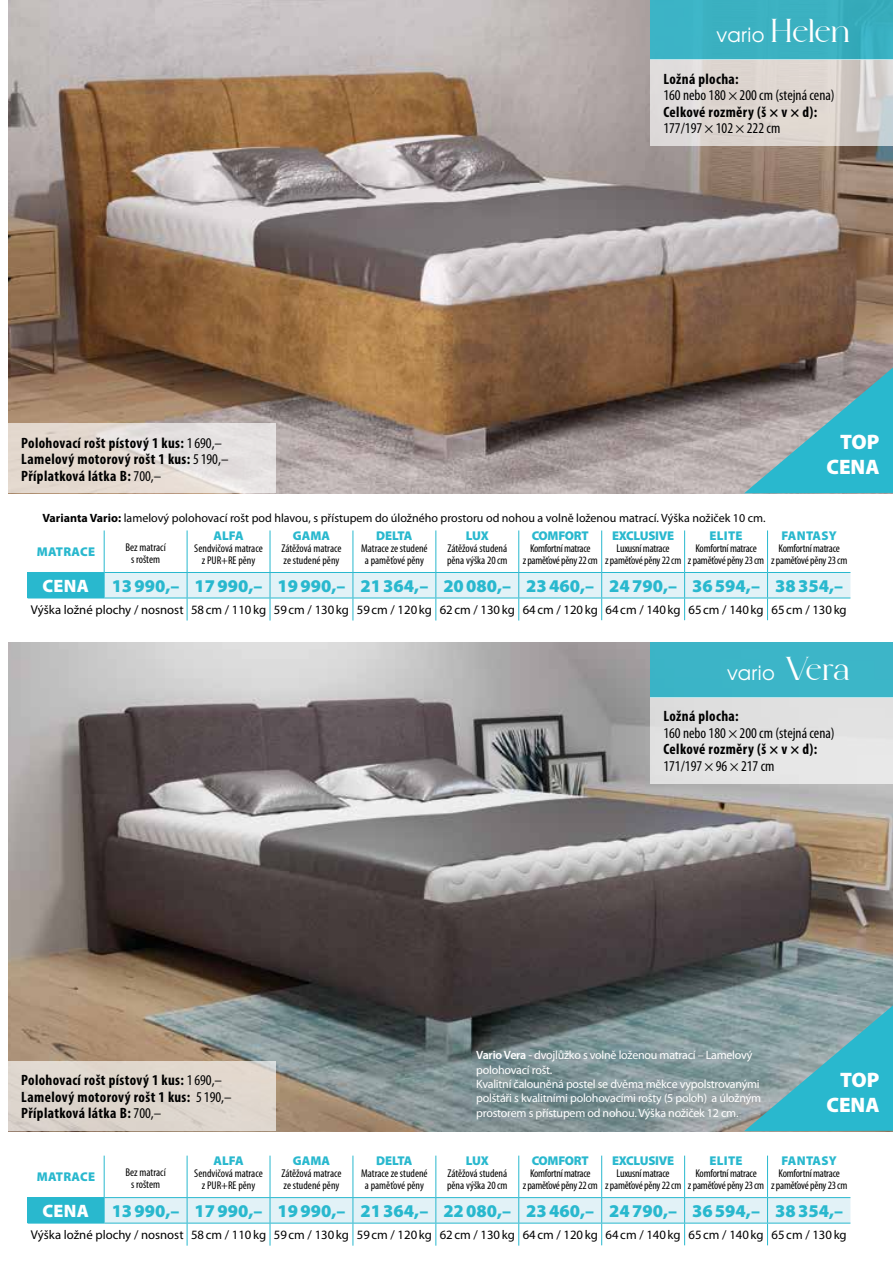
<style>
.page{position:relative;width:893px;height:1263px;background:#fff}
.page>*{position:absolute;margin:0;border:0;box-sizing:border-box;transform-origin:0 0}
.t1{font:900 21px/25.2px "Myriad Pro";color:#fff;text-align:right}
.t2{font:19.5px "Avant Gar Got Itc LOT Boo";letter-spacing:.02em;color:#fff}
.t3{font:900 18px "Myriad Pro";color:#29b8ce}
.t4{font:900 18px "Myriad Pro";letter-spacing:.02em;color:#fff}
.t5{font:700 condensed 15px/16.5px "Myriad Pro";letter-spacing:.025em;color:#000}
.t6{font:condensed 15px "Myriad Pro";color:#000}
.t7{font:12.75px "Myriad Pro";color:#000}
.t8{font:900 12.75px "Myriad Pro";letter-spacing:-.02em;color:#29b8ce}
.t9{font:900 12.75px "Myriad Pro";letter-spacing:.02em;color:#29b8ce}
.t10{font:12px/14.4px "Myriad Pro";letter-spacing:-.02em;color:#fff}
.t11{font:12px "Myriad Pro";color:#000}
.t12{font:condensed 11.25px/12px "Myriad Pro";letter-spacing:-.01em;color:#000;text-align:center}
.s1{font-family:"Kugile";font-size:28.5px}
.s2{font-weight:400}
.s3{font-weight:700}
.s4{font-weight:600}
</style>
<div class="page">
<img style="left:9px;top:642px;width:884px;height:489px">
<img style="left:9px;top:0;width:884px;height:493px">
<div style="left:651px;top:0;width:242px;height:60px;background:#3bb1c1"></div>
<div style="left:28px;top:572px;width:76px;height:26px;background:#29b8ce"></div>
<hr style="left:104px;top:530px;width:1px;height:42px;background:#29b8ce">
<hr style="left:187px;top:530px;width:1px;height:42px;background:#29b8ce">
<hr style="left:270px;top:530px;width:1px;height:42px;background:#29b8ce">
<hr style="left:353px;top:530px;width:1px;height:42px;background:#29b8ce">
<hr style="left:435px;top:530px;width:1px;height:42px;background:#29b8ce">
<hr style="left:518px;top:530px;width:1px;height:42px;background:#29b8ce">
<hr style="left:601px;top:530px;width:1px;height:42px;background:#29b8ce">
<hr style="left:684px;top:530px;width:1px;height:42px;background:#29b8ce">
<hr style="left:767px;top:530px;width:1px;height:42px;background:#29b8ce">
<hr style="left:28px;top:598px;width:76px;height:1px;background:#29b8ce">
<svg style="left:104px;top:572px;width:746px;height:48px"></svg>
<hr style="left:767px;top:598px;width:83px;height:1px;background:#29b8ce">
<div style="left:28px;top:1197px;width:76px;height:26px;background:#29b8ce"></div>
<hr style="left:104px;top:1155px;width:1px;height:42px;background:#29b8ce">
<hr style="left:187px;top:1155px;width:1px;height:42px;background:#29b8ce">
<hr style="left:270px;top:1155px;width:1px;height:42px;background:#29b8ce">
<hr style="left:353px;top:1155px;width:1px;height:42px;background:#29b8ce">
<hr style="left:435px;top:1155px;width:1px;height:42px;background:#29b8ce">
<hr style="left:518px;top:1155px;width:1px;height:42px;background:#29b8ce">
<hr style="left:601px;top:1155px;width:1px;height:42px;background:#29b8ce">
<hr style="left:684px;top:1155px;width:1px;height:42px;background:#29b8ce">
<hr style="left:767px;top:1155px;width:1px;height:42px;background:#29b8ce">
<hr style="left:28px;top:1223px;width:76px;height:1px;background:#29b8ce">
<svg style="left:104px;top:1197px;width:746px;height:49px"></svg>
<hr style="left:767px;top:1223px;width:83px;height:1px;background:#29b8ce">
<svg style="left:9px;top:423px;width:267px;height:70px;background:#e4dcd7"></svg>
<div style="left:651px;top:642px;width:242px;height:55px;background:#3cb5c8"></div>
<div style="left:9px;top:1061px;width:267px;height:70px;background:#ded6cd"></div>
<div style="left:651px;top:697px;width:242px;height:87px;background:#e2e2e2"></div>
<svg style="left:651px;top:60px;width:242px;height:86px;background:#dbd5d1"></svg>
<svg style="left:744px;top:368px;width:149px;height:125px;background:#60a2ad"></svg>
<svg style="left:744px;top:1005px;width:149px;height:126px;background:#5dacb9"></svg>
<h2 class="t2" style="left:717px;top:23px;width:135px">vario <span class="s1">Helen</span></h2>
<h3 class="t5" style="left:21px;top:434px;width:209px">Polohovací rošt pístový 1 kus: <span class="s2">1690,–<br></span>Lamelový motorový rošt 1 kus: <span class="s2">5190,–<br></span>Příplatková látka B: <span class="s2">700,–</span></h3>
<h3 class="t5" style="left:663px;top:70px;width:77px">Ložná plocha:</h3>
<h3 class="t6" style="left:663px;top:86px;width:173px">160 nebo 180 × 200 cm (stejná cena)</h3>
<h3 class="t5" style="left:663px;top:103px;width:155px">Celkové rozměry (š × v × d):</h3>
<h3 class="t6" style="left:663px;top:119px;width:118px">177/197 × 102 × 222 cm</h3>
<h1 class="t1" style="left:826px;top:430px;width:55px">TOP<br>CENA</h1>
<p class="t11" style="left:43px;top:510px;width:725px"><span class="s3">Varianta Vario:</span> lamelový polohovací rošt pod hlavou, s přístupem do úložného prostoru od nohou a volně loženou matrací. Výška nožiček 10 cm.</p>
<p class="t9" style="left:37px;top:544px;width:60px">MATRACE</p>
<p class="t12" style="left:126px;top:541px;width:42px">Bez matrací s roštem</p>
<p class="t8" style="left:532px;top:528px;width:51px">COMFORT</p>
<p class="t12" style="left:523px;top:542px;width:77px">Komfortní matrace<br>z paměťové pěny 22cm</p>
<p class="t8" style="left:612px;top:528px;width:62px">EXCLUSIVE</p>
<p class="t12" style="left:605px;top:542px;width:78px">Luxusní matrace<br>z paměťové pěny 22cm</p>
<p class="t8" style="left:781px;top:528px;width:57px">FANTASY</p>
<p class="t12" style="left:771px;top:542px;width:78px">Komfortní matrace<br>z paměťové pěny 23cm</p>
<p class="t8" style="left:293px;top:528px;width:38px">GAMA</p>
<p class="t12" style="left:281px;top:542px;width:62px;text-align:left">Zátěžová matrace ze studené pěny</p>
<p class="t8" style="left:376px;top:528px;width:30px">DELTA</p>
<p class="t12" style="left:361px;top:542px;width:68px">Matrace ze studené a paměťové pěny</p>
<p class="t8" style="left:213px;top:528px;width:31px">ALFA</p>
<p class="t12" style="left:194px;top:542px;width:70px">Sendvičová matrace z PUR+RE pěny</p>
<p class="t8" style="left:466px;top:528px;width:25px">LUX</p>
<p class="t12" style="left:447px;top:542px;width:62px;text-align:left">Zátěžová studená pěna výška 20cm</p>
<p class="t8" style="left:710px;top:528px;width:27px">ELITE</p>
<p class="t12" style="left:688px;top:542px;width:78px">Komfortní matrace<br>z paměťové pěny 23cm</p>
<h3 class="t4" style="left:42px;top:576px;width:48px">CENA</h3>
<h3 class="t3" style="left:112px;top:576px;width:733px">13990,– 17990,– 19990,– 21364,– 20080,– 23460,– 24790,– 36594,– 38354,–</h3>
<p class="t7" style="left:31px;top:602px;width:817px">Výška ložné plochy / nosnost 58cm / 110kg 59cm / 130kg 59cm / 120kg 62cm / 130kg 64cm / 120kg 64cm / 140kg 65cm / 140kg 65cm / 130kg</p>
<h2 class="t2" style="left:727px;top:661px;width:125px">vario <span class="s1">Vera</span></h2>
<h3 class="t5" style="left:663px;top:708px;width:77px">Ložná plocha:</h3>
<h3 class="t6" style="left:663px;top:724px;width:173px">160 nebo 180 × 200 cm (stejná cena)</h3>
<h3 class="t5" style="left:663px;top:741px;width:155px">Celkové rozměry (š × v × d):</h3>
<h3 class="t6" style="left:663px;top:757px;width:113px">171/197 × 96 × 217 cm</h3>
<h3 class="t5" style="left:21px;top:1072px;width:212px">Polohovací rošt pístový 1 kus: <span class="s2">1690,–<br></span>Lamelový motorový rošt 1 kus: <span class="s2">5190,–<br></span>Příplatková látka B: <span class="s2">700,–</span></h3>
<p class="t9" style="left:37px;top:1169px;width:60px">MATRACE</p>
<p class="t12" style="left:126px;top:1166px;width:42px">Bez matrací s roštem</p>
<p class="t8" style="left:213px;top:1153px;width:31px">ALFA</p>
<p class="t12" style="left:194px;top:1167px;width:70px">Sendvičová matrace z PUR+RE pěny</p>
<p class="t8" style="left:293px;top:1153px;width:38px">GAMA</p>
<p class="t12" style="left:281px;top:1167px;width:62px;text-align:left">Zátěžová matrace ze studené pěny</p>
<p class="t8" style="left:376px;top:1153px;width:30px">DELTA</p>
<p class="t12" style="left:361px;top:1167px;width:68px">Matrace ze studené a paměťové pěny</p>
<p class="t10" style="left:476px;top:1048px;width:286px"><span class="s4">Vario Vera</span> - dvojlůžko s volně loženou matrací – Lamelový polohovací rošt.<br>Kvalitní čalouněná postel se dvěma měkce vypolstrovanými polštáři s kvalitními polohovacími rošty (5 poloh) a úložným prostorem s přístupem od nohou. Výška nožiček 12 cm.</p>
<h1 class="t1" style="left:826px;top:1067px;width:55px">TOP<br>CENA</h1>
<p class="t8" style="left:466px;top:1153px;width:25px">LUX</p>
<p class="t12" style="left:447px;top:1167px;width:62px;text-align:left">Zátěžová studená pěna výška 20cm</p>
<p class="t8" style="left:532px;top:1153px;width:51px">COMFORT</p>
<p class="t12" style="left:523px;top:1167px;width:77px">Komfortní matrace<br>z paměťové pěny 22cm</p>
<p class="t8" style="left:612px;top:1153px;width:62px">EXCLUSIVE</p>
<p class="t12" style="left:605px;top:1167px;width:78px">Luxusní matrace<br>z paměťové pěny 22cm</p>
<p class="t8" style="left:781px;top:1153px;width:57px">FANTASY</p>
<p class="t12" style="left:771px;top:1167px;width:78px">Komfortní matrace<br>z paměťové pěny 23cm</p>
<p class="t8" style="left:710px;top:1153px;width:27px">ELITE</p>
<p class="t12" style="left:688px;top:1167px;width:78px">Komfortní matrace<br>z paměťové pěny 23cm</p>
<h3 class="t4" style="left:42px;top:1201px;width:48px">CENA</h3>
<h3 class="t3" style="left:112px;top:1201px;width:733px">13990,– 17990,– 19990,– 21364,– 22080,– 23460,– 24790,– 36594,– 38354,–</h3>
<p class="t7" style="left:31px;top:1227px;width:817px">Výška ložné plochy / nosnost 58cm / 110kg 59cm / 130kg 59cm / 120kg 62cm / 130kg 64cm / 120kg 64cm / 140kg 65cm / 140kg 65cm / 130kg</p>
</div>
